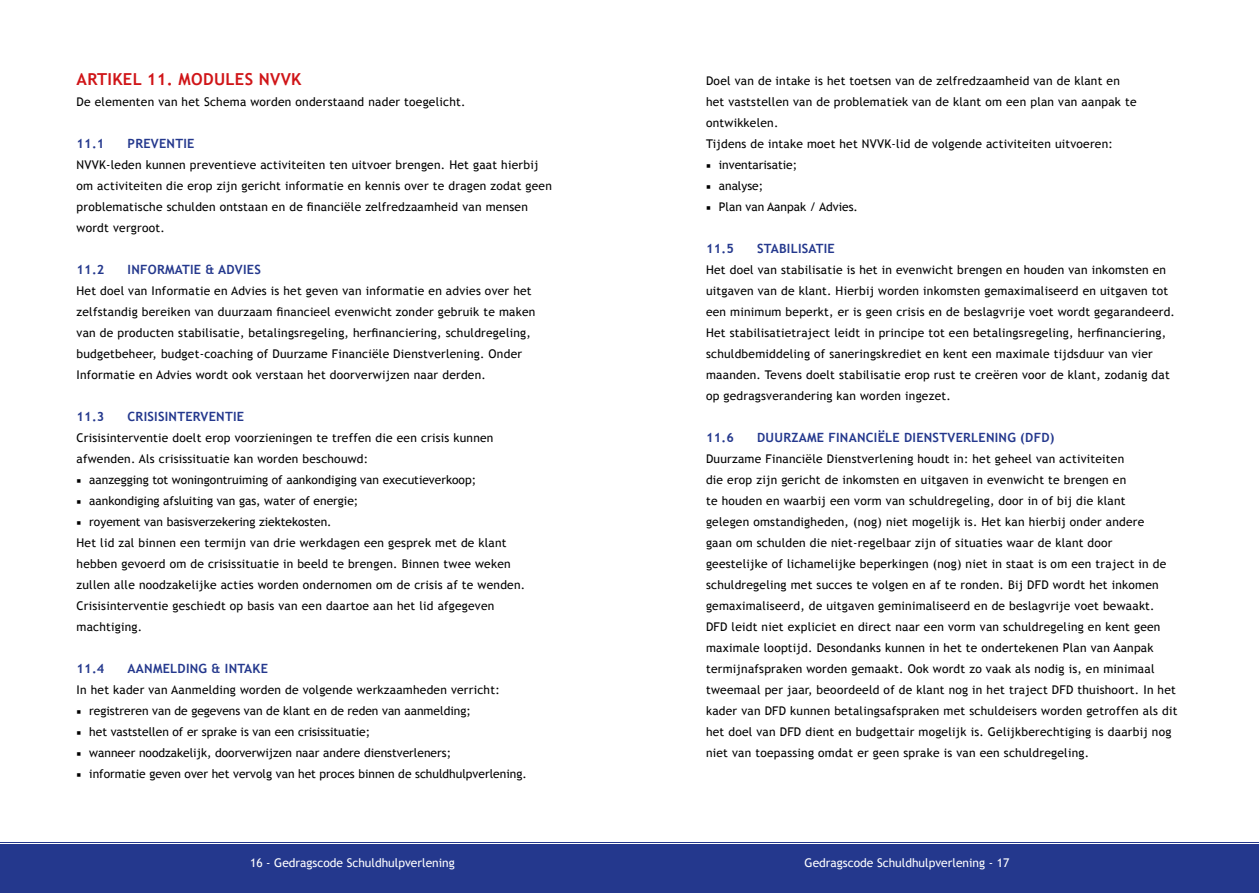
<style>
.page{position:relative;width:1259px;height:893px;background:#fff}
.page>*{position:absolute;margin:0;border:0;box-sizing:border-box;transform-origin:0 0}
.t1{font:700 16.5px "Trebuchet MS";letter-spacing:.02em;color:#d01518}
.t2{font:700 12.75px "Trebuchet MS";letter-spacing:.02em;color:#24388d}
.t3{font:12px/21px "Trebuchet MS";letter-spacing:.02em;color:#000}
.t4{font:12px "Trebuchet MS";color:#000}
.t5{font:12px "Trebuchet MS";color:#fff}
.s1{font-family:"Minion Pro"}
</style>
<div class="page">
<div style="left:0;top:844px;width:629px;height:49px;background:#24388d"></div>
<div style="left:629px;top:844px;width:630px;height:49px;background:#24388d"></div>
<hr style="left:0;top:842px;width:629px;height:1px;background:#24388d">
<hr style="left:629px;top:842px;width:630px;height:1px;background:#24388d">
<h1 class="t1" style="left:77px;top:69px;width:226px">ARTIKEL 11. MODULES NVVK</h1>
<p class="t3" style="left:77px;top:91px;width:390px">De elementen van het Schema worden onderstaand nader toegelicht.</p>
<p class="t2" style="left:77px;top:135px;width:29px">11.1</p>
<p class="t2" style="left:128px;top:135px;width:68px">PREVENTIE</p>
<p class="t3" style="left:77px;top:154px;width:477px">NVVK-leden kunnen preventieve activiteiten ten uitvoer brengen. Het gaat hierbij om activiteiten die erop zijn gericht informatie en kennis over te dragen zodat geen problematische schulden ontstaan en de financiële zelfredzaamheid van mensen wordt vergroot.</p>
<p class="t2" style="left:77px;top:261px;width:29px">11.2</p>
<p class="t2" style="left:128px;top:261px;width:135px">INFORMATIE &amp; ADVIES</p>
<p class="t3" style="left:77px;top:280px;width:460px">Het doel van Informatie en Advies is het geven van informatie en advies over het zelfstandig bereiken van duurzaam financieel evenwicht zonder gebruik te maken van de producten stabilisatie, betalingsregeling, herfinanciering, schuldregeling, budgetbeheer, budget-coaching of Duurzame Financiële Dienstverlening. Onder Informatie en Advies wordt ook verstaan het doorverwijzen naar derden.</p>
<p class="t2" style="left:77px;top:408px;width:29px">11.3</p>
<p class="t2" style="left:128px;top:408px;width:118px">CRISISINTERVENTIE</p>
<p class="t3" style="left:77px;top:427px;width:418px">Crisisinterventie doelt erop voorzieningen te treffen die een crisis kunnen afwenden. Als crisissituatie kan worden beschouwd:</p>
<p class="t4" style="left:77px;top:472px;width:401px"><span class="s1">■</span> aanzegging tot woningontruiming of aankondiging van executieverkoop;</p>
<p class="t4" style="left:77px;top:493px;width:283px"><span class="s1">■</span> aankondiging afsluiting van gas, water of energie;</p>
<p class="t3" style="left:77px;top:511px;width:450px"><span class="s1">■</span> royement van basisverzekering ziektekosten.<br>Het lid zal binnen een termijn van drie werkdagen een gesprek met de klant hebben gevoerd om de crisissituatie in beeld te brengen. Binnen twee weken zullen alle noodzakelijke acties worden ondernomen om de crisis af te wenden.<br>Crisisinterventie geschiedt op basis van een daartoe aan het lid afgegeven machtiging.</p>
<p class="t2" style="left:77px;top:660px;width:29px">11.4</p>
<p class="t2" style="left:128px;top:660px;width:142px">AANMELDING &amp; INTAKE</p>
<p class="t3" style="left:77px;top:679px;width:425px">In het kader van Aanmelding worden de volgende werkzaamheden verricht:</p>
<p class="t4" style="left:77px;top:703px;width:396px"><span class="s1">■</span> registreren van de gegevens van de klant en de reden van aanmelding;</p>
<p class="t4" style="left:77px;top:724px;width:295px"><span class="s1">■</span> het vaststellen of er sprake is van een crisissituatie;</p>
<p class="t4" style="left:77px;top:745px;width:376px"><span class="s1">■</span> wanneer noodzakelijk, doorverwijzen naar andere dienstverleners;</p>
<p class="t4" style="left:77px;top:766px;width:452px"><span class="s1">■</span> informatie geven over het vervolg van het proces binnen de schuldhulpverlening.</p>
<p class="t3" style="left:706px;top:70px;width:432px">Doel van de intake is het toetsen van de zelfredzaamheid van de klant en het vaststellen van de problematiek van de klant om een plan van aanpak te ontwikkelen.<br>Tijdens de intake moet het NVVK-lid de volgende activiteiten uitvoeren:</p>
<p class="t4" style="left:706px;top:157px;width:93px"><span class="s1">■</span> inventarisatie;</p>
<p class="t4" style="left:706px;top:178px;width:59px"><span class="s1">■</span> analyse;</p>
<p class="t4" style="left:706px;top:199px;width:153px"><span class="s1">■</span> Plan van Aanpak / Advies.</p>
<p class="t2" style="left:706px;top:240px;width:29px">11.5</p>
<p class="t2" style="left:757px;top:240px;width:79px">STABILISATIE</p>
<p class="t3" style="left:706px;top:259px;width:470px">Het doel van stabilisatie is het in evenwicht brengen en houden van inkomsten en uitgaven van de klant. Hierbij worden inkomsten gemaximaliseerd en uitgaven tot een minimum beperkt, er is geen crisis en de beslagvrije voet wordt gegarandeerd.<br>Het stabilisatietraject leidt in principe tot een betalingsregeling, herfinanciering, schuldbemiddeling of saneringskrediet en kent een maximale tijdsduur van vier maanden. Tevens doelt stabilisatie erop rust te creëren voor de klant, zodanig dat op gedragsverandering kan worden ingezet.</p>
<p class="t2" style="left:706px;top:429px;width:29px">11.6</p>
<p class="t2" style="left:757px;top:429px;width:299px">DUURZAME FINANCIËLE DIENSTVERLENING (DFD)</p>
<p class="t3" style="left:706px;top:448px;width:473px">Duurzame Financiële Dienstverlening houdt in: het geheel van activiteiten<br>die erop zijn gericht de inkomsten en uitgaven in evenwicht te brengen en<br>te houden en waarbij een vorm van schuldregeling, door in of bij die klant<br>gelegen omstandigheden, (nog) niet mogelijk is. Het kan hierbij onder andere<br>gaan om schulden die niet-regelbaar zijn of situaties waar de klant door<br>geestelijke of lichamelijke beperkingen (nog) niet in staat is om een traject in de schuldregeling met succes te volgen en af te ronden. Bij DFD wordt het inkomen gemaximaliseerd, de uitgaven geminimaliseerd en de beslagvrije voet bewaakt.<br>DFD leidt niet expliciet en direct naar een vorm van schuldregeling en kent geen maximale looptijd. Desondanks kunnen in het te ondertekenen Plan van Aanpak termijnafspraken worden gemaakt. Ook wordt zo vaak als nodig is, en minimaal tweemaal per jaar, beoordeeld of de klant nog in het traject DFD thuishoort. In het kader van DFD kunnen betalingsafspraken met schuldeisers worden getroffen als dit het doel van DFD dient en budgettair mogelijk is. Gelijkberechtiging is daarbij nog niet van toepassing omdat er geen sprake is van een schuldregeling.</p>
<p class="t5" style="left:250px;top:855px;width:206px">16 - Gedragscode Schuldhulpverlening</p>
<p class="t5" style="left:804px;top:855px;width:206px">Gedragscode Schuldhulpverlening - 17</p>
</div>
